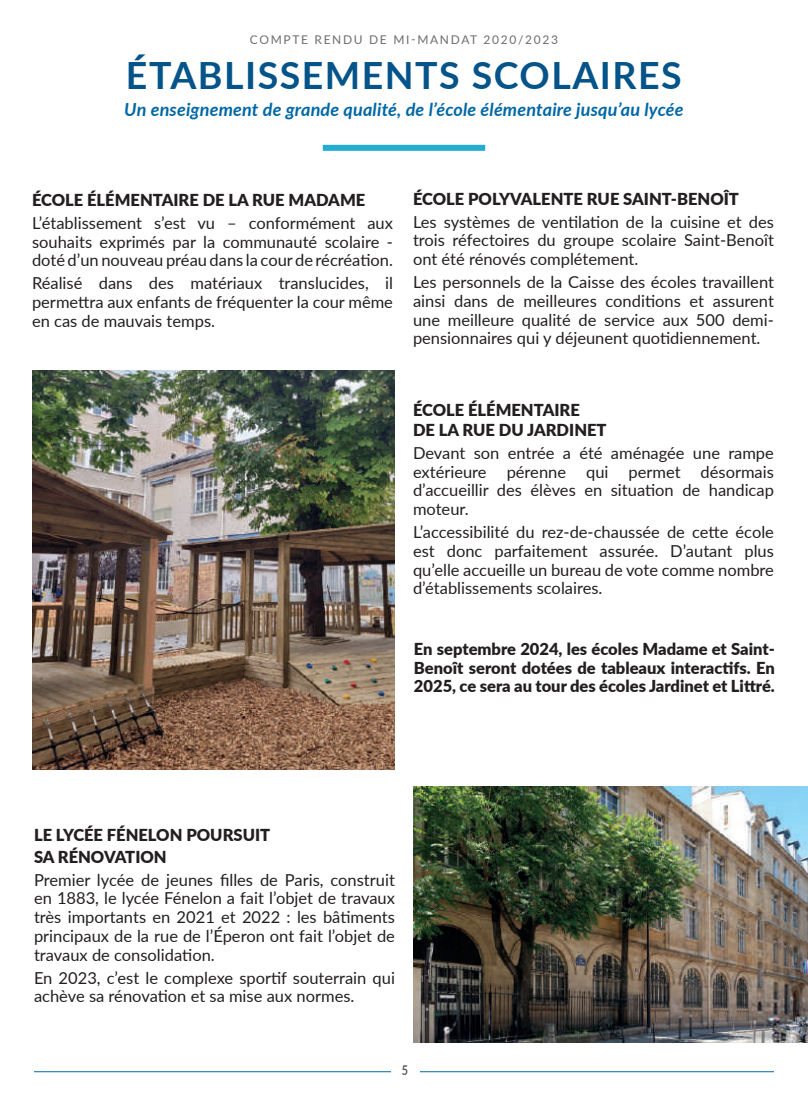
<style>
.page{position:relative;width:808px;height:1106px;background:#fff}
.page>*{position:absolute;margin:0;border:0;box-sizing:border-box;transform-origin:0 0}
.t1{font:700 37.5px "Lato";letter-spacing:.04em;color:#045389}
.t2{font:italic 700 18px "Lato";letter-spacing:.01em;color:#0067a5}
.t3{font:16.5px/18.8px "Lato";color:#231f20;text-align:justify}
.t4{font:900 16.5px/18.8px "Lato";color:#231f20}
.t5{font:700 13.5px "Lato";color:#57585a;scale:.8 1}
.t6{font:12px "Lato";letter-spacing:.14em;color:#6c6d70}
</style>
<div class="page">
<hr style="left:34px;top:1071px;width:357px;height:1px;background:#0067a5">
<hr style="left:419px;top:1071px;width:355px;height:1px;background:#0067a5">
<div style="left:323px;top:145px;width:162px;height:6px;background:#23add3"></div>
<img style="left:32px;top:370px;width:363px;height:400px">
<img style="left:413px;top:786px;width:395px;height:256px">
<p class="t6" style="left:250px;top:31px;width:310px">COMPTE RENDU DE MI-MANDAT 2020/2023</p>
<h1 class="t1" style="left:126px;top:47px;width:557px">ÉTABLISSEMENTS SCOLAIRES</h1>
<p class="t2" style="left:124px;top:96px;width:561px">Un enseignement de grande qualité, de l’école élémentaire jusqu’au lycée</p>
<p class="t4" style="left:32px;top:190px;width:335px">ÉCOLE ÉLÉMENTAIRE DE LA RUE MADAME</p>
<p class="t3" style="left:32px;top:213px;width:362px">L’établissement s’est vu – conformément aux souhaits exprimés par la communauté scolaire - doté d’un nouveau préau dans la cour de récréation.</p>
<p class="t3" style="left:32px;top:273px;width:362px">Réalisé dans des matériaux translucides, il permettra aux enfants de fréquenter la cour même en cas de mauvais temps.</p>
<p class="t4" style="left:413px;top:188px;width:327px">ÉCOLE POLYVALENTE RUE SAINT-BENOÎT</p>
<p class="t3" style="left:413px;top:212px;width:362px">Les systèmes de ventilation de la cuisine et des trois réfectoires du groupe scolaire Saint-Benoît ont été rénovés complétement.</p>
<p class="t3" style="left:413px;top:272px;width:362px">Les personnels de la Caisse des écoles travaillent ainsi dans de meilleures conditions et assurent une meilleure qualité de service aux 500 demi&shy;pensionnaires qui y déjeunent quotidiennement.</p>
<p class="t4" style="left:413px;top:399px;width:195px;line-height:19.8px">ÉCOLE ÉLÉMENTAIRE<br>DE LA RUE DU JARDINET</p>
<p class="t3" style="left:413px;top:443px;width:362px">Devant son entrée a été aménagée une rampe extérieure pérenne qui permet désormais d’accueillir des élèves en situation de handicap moteur.</p>
<p class="t3" style="left:413px;top:522px;width:362px">L’accessibilité du rez-de-chaussée de cette école est donc parfaitement assurée. D’autant plus qu’elle accueille un bureau de vote comme nombre d’établissements scolaires.</p>
<p class="t4" style="left:414px;top:638px;width:362px;text-align:justify">En septembre 2024, les écoles Madame et Saint-Benoît seront dotées de tableaux interactifs. En 2025, ce sera au tour des écoles Jardinet et Littré.</p>
<p class="t4" style="left:34px;top:823px;width:238px;line-height:21.6px">LE LYCÉE FÉNELON POURSUIT<br>SA RÉNOVATION</p>
<p class="t3" style="left:34px;top:869px;width:362px">Premier lycée de jeunes filles de Paris, construit en 1883, le lycée Fénelon a fait l’objet de travaux très importants en 2021 et 2022 : les bâtiments principaux de la rue de l’Éperon ont fait l’objet de travaux de consolidation.</p>
<p class="t3" style="left:34px;top:967px;width:362px">En 2023, c’est le complexe sportif souterrain qui achève sa rénovation et sa mise aux normes.</p>
<p class="t5" style="left:402px;top:1059px;width:9px">5</p>
</div>
